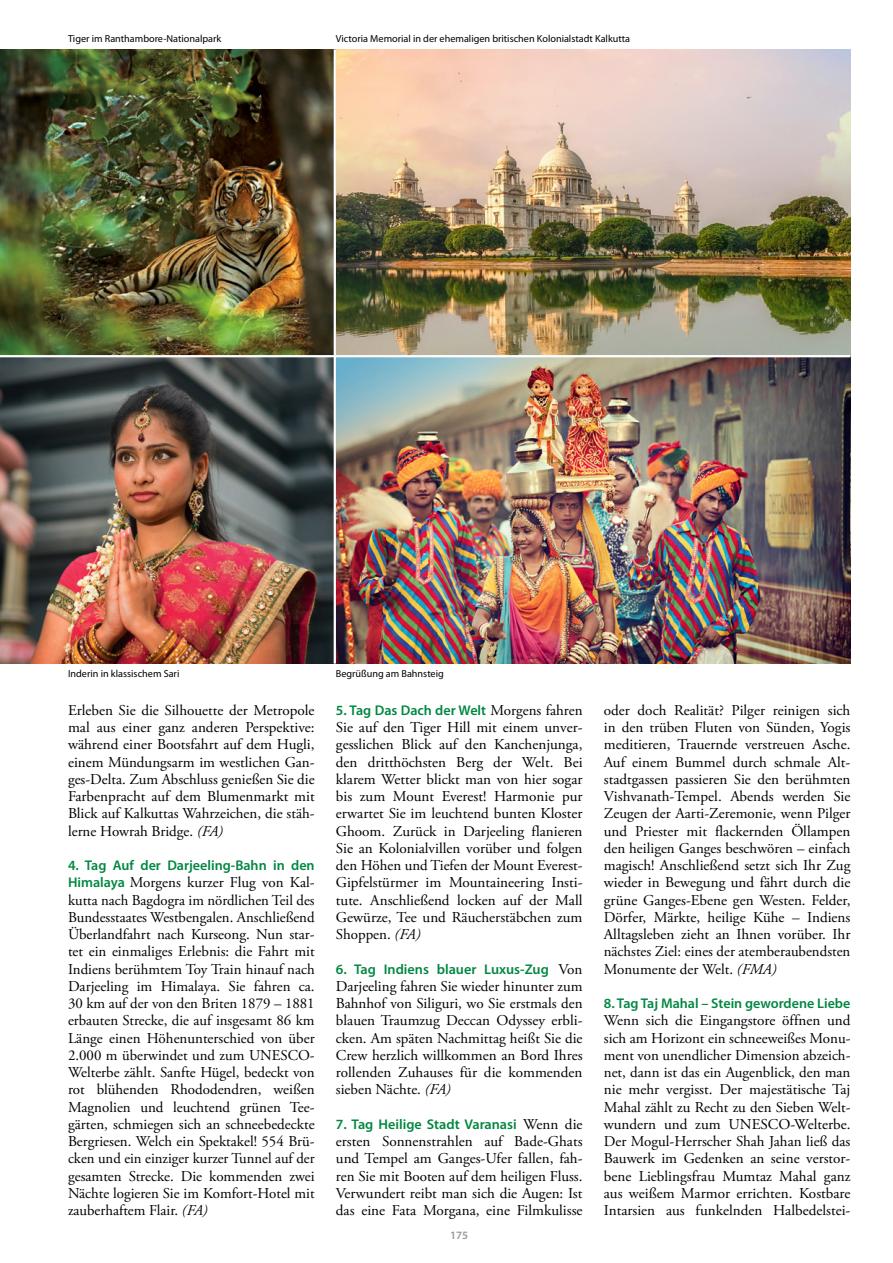
<style>
.page{position:relative;width:893px;height:1263px;background:#fff}
.page>*{position:absolute;margin:0;border:0;box-sizing:border-box;transform-origin:0 0}
.t1{font:15px/17.2px "Adobe Garamond Pro";color:#000;text-align:justify}
.t2{font:600 14.1px "Myriad Pro";color:#008741}
.t3{font:600 11.25px "Myriad Pro";color:#9a9897}
.t4{font:10.2px "Myriad Pro";color:#000}
.s1{font-style:italic}
.s2{font-family:"Myriad Pro";font-weight:600;font-size:14.1px;color:#008741}
.s3{font-family:"Adobe Garamond Pro";font-weight:400;font-size:15px;color:#000}
</style>
<div class="page">
<img style="left:0;top:49px;width:850px;height:615px">
<hr style="left:334px;top:49px;width:2px;height:615px;background:#fff">
<hr style="left:0;top:355px;width:850px;height:2px;background:#fff">
<p class="t4" style="left:68px;top:33px;width:155px">Tiger im Ranthambore-Nationalpark</p>
<p class="t4" style="left:336px;top:33px;width:296px">Victoria Memorial in der ehemaligen britischen Kolonialstadt Kalkutta</p>
<p class="t4" style="left:68px;top:668px;width:113px">Inderin in klassischem Sari</p>
<p class="t1" style="left:68px;top:702px;width:248px">Erleben Sie die Silhouette der Metropole mal aus einer ganz anderen Perspektive: während einer Bootsfahrt auf dem Hugli, einem Mündungsarm im westlichen Gan&shy;ges-Delta. Zum Abschluss genießen Sie die Farbenpracht auf dem Blumenmarkt mit Blick auf Kalkuttas Wahrzeichen, die stäh&shy;lerne Howrah Bridge. <span class="s1">(FA)</span></p>
<p class="t2" style="left:68px;top:858px;width:248px">4. Tag Auf der Darjeeling-Bahn in den</p>
<p class="t1" style="left:68px;top:874px;width:248px"><span class="s2">Himalaya</span> Morgens kurzer Flug von Kal&shy;kutta nach Bagdogra im nördlichen Teil des Bundesstaates Westbengalen. Anschließend Überlandfahrt nach Kurseong. Nun star&shy;tet ein einmaliges Erlebnis: die Fahrt mit Indiens berühmtem Toy Train hinauf nach Darjeeling im Himalaya. Sie fahren ca.<br>30 km auf der von den Briten 1879 – 1881 erbauten Strecke, die auf insgesamt 86 km Länge einen Höhenunterschied von über 2.000 m überwindet und zum UNESCO-Welterbe zählt. Sanfte Hügel, bedeckt von rot blühenden Rhododendren, weißen Magnolien und leuchtend grünen Tee&shy;gärten, schmiegen sich an schneebedeckte Bergriesen. Welch ein Spektakel! 554 Brü&shy;cken und ein einziger kurzer Tunnel auf der gesamten Strecke. Die kommenden zwei Nächte logieren Sie im Komfort-Hotel mit zauberhaftem Flair. <span class="s1">(FA)</span></p>
<p class="t4" style="left:336px;top:668px;width:109px">Begrüßung am Bahnsteig</p>
<p class="t2" style="left:336px;top:702px;width:248px">5. Tag Das Dach der Welt <span class="s3">Morgens fahren</span></p>
<p class="t1" style="left:336px;top:719px;width:248px">Sie auf den Tiger Hill mit einem unver&shy;gesslichen Blick auf den Kanchenjunga, den dritthöchsten Berg der Welt. Bei klarem Wetter blickt man von hier sogar bis zum Mount Everest! Harmonie pur erwartet Sie im leuchtend bunten Kloster Ghoom. Zurück in Darjeeling flanieren Sie an Kolonialvillen vorüber und folgen den Höhen und Tiefen der Mount Everest-Gipfelstürmer im Mountaineering Insti&shy;tute. Anschließend locken auf der Mall Gewürze, Tee und Räucherstäbchen zum Shoppen. <span class="s1">(FA)</span></p>
<p class="t2" style="left:336px;top:961px;width:248px">6. Tag Indiens blauer Luxus-Zug <span class="s3">Von</span></p>
<p class="t1" style="left:336px;top:978px;width:248px">Darjeeling fahren Sie wieder hinunter zum Bahnhof von Siliguri, wo Sie erstmals den blauen Traumzug Deccan Odyssey erbli&shy;cken. Am späten Nachmittag heißt Sie die Crew herzlich willkommen an Bord Ihres rollenden Zuhauses für die kommenden sieben Nächte. <span class="s1">(FA)</span></p>
<p class="t2" style="left:336px;top:1116px;width:248px">7. Tag Heilige Stadt Varanasi <span class="s3">Wenn die</span></p>
<p class="t1" style="left:336px;top:1133px;width:248px">ersten Sonnenstrahlen auf Bade-Ghats und Tempel am Ganges-Ufer fallen, fah&shy;ren Sie mit Booten auf dem heiligen Fluss.<br>Verwundert reibt man sich die Augen: Ist das eine Fata Morgana, eine Filmkulisse</p>
<p class="t3" style="left:450px;top:1229px;width:20px">175</p>
<p class="t1" style="left:604px;top:702px;width:248px">oder doch Realität? Pilger reinigen sich in den trüben Fluten von Sünden, Yogis meditieren, Trauernde verstreuen Asche.<br>Auf einem Bummel durch schmale Alt&shy;stadtgassen passieren Sie den berühmten Vishvanath-Tempel. Abends werden Sie Zeugen der Aarti-Zeremonie, wenn Pilger und Priester mit flackernden Öllampen den heiligen Ganges beschwören – einfach magisch! Anschließend setzt sich Ihr Zug wieder in Bewegung und fährt durch die grüne Ganges-Ebene gen Westen. Felder, Dörfer, Märkte, heilige Kühe – Indiens Alltagsleben zieht an Ihnen vorüber. Ihr nächstes Ziel: eines der atemberaubendsten Monumente der Welt. <span class="s1">(FMA)</span></p>
<p class="t2" style="left:604px;top:996px;width:248px">8. Tag Taj Mahal – Stein gewordene Liebe</p>
<p class="t1" style="left:604px;top:1012px;width:248px">Wenn sich die Eingangstore öffnen und sich am Horizont ein schneeweißes Monu&shy;ment von unendlicher Dimension abzeich&shy;net, dann ist das ein Augenblick, den man nie mehr vergisst. Der majestätische Taj Mahal zählt zu Recht zu den Sieben Welt&shy;wundern und zum UNESCO-Welterbe.<br>Der Mogul-Herrscher Shah Jahan ließ das Bauwerk im Gedenken an seine verstor&shy;bene Lieblingsfrau Mumtaz Mahal ganz aus weißem Marmor errichten. Kostbare Intarsien aus funkelnden Halbedelstei-</p>
</div>
